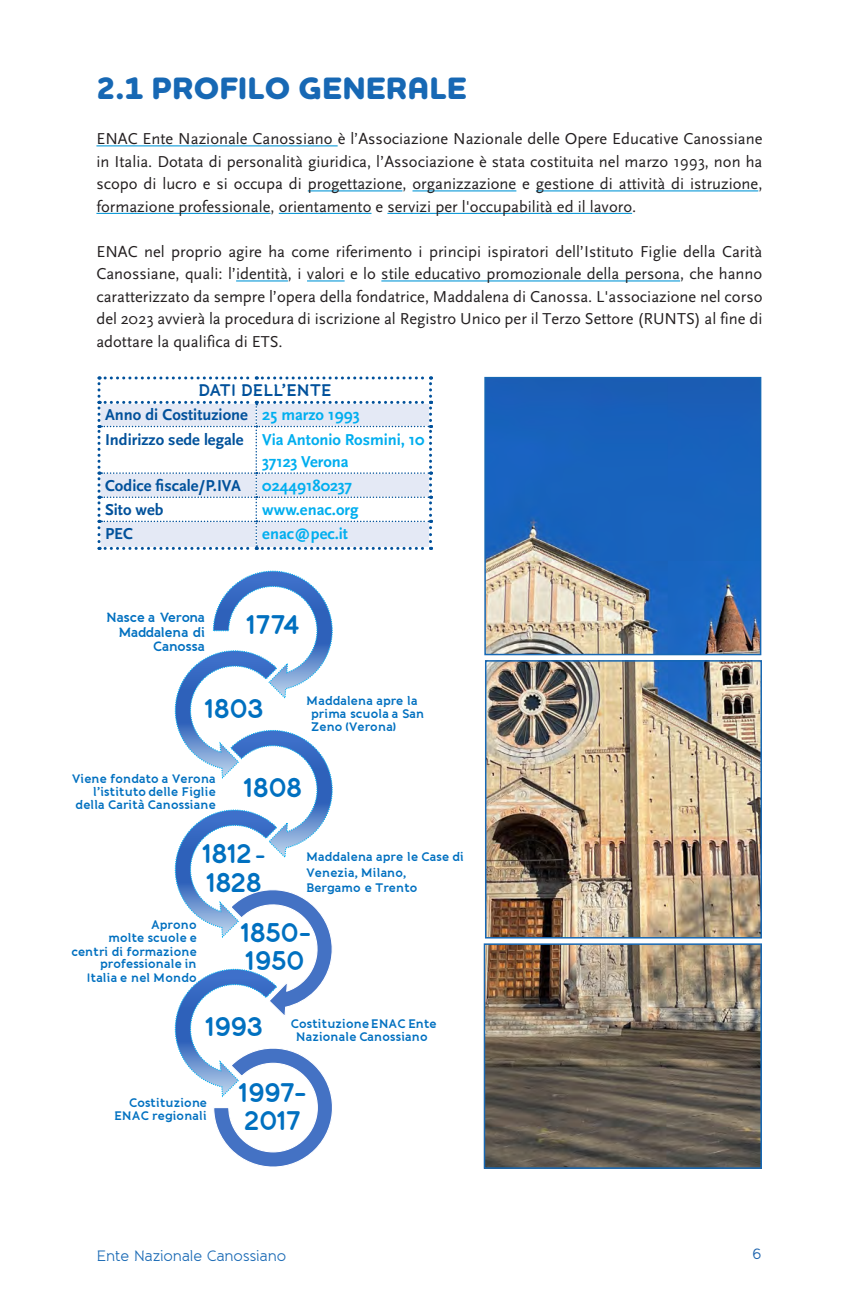
<style>
.page{position:relative;width:859px;height:1289px;background:#fff}
.page>*{position:absolute;margin:0;border:0;box-sizing:border-box;transform-origin:0 0}
.t1{font:800 31.5px "Houschka Rounded";color:#1768b4}
.t2{font:700 26.55px/28.8px "Banda";color:#0070c0}
.t3{font:16.5px/22.5px "Scala Sans Pro";color:#231f20;text-align:justify}
.t4{font:700 16.5px/24.2px "Scala Sans Pro";color:#01519b}
.t5{font:700 16.5px "Scala Sans Pro";color:#00aeef}
.t6{font:700 16.5px "Banda";letter-spacing:-.02em;color:#01519b}
.t7{font:15px "Banda";letter-spacing:-.01em;color:#1768b4}
.t8{font:15px "Banda";color:#1961ac}
.t9{font:700 13.2px/14.4px "Banda";letter-spacing:-.005em;color:#0070c0;text-align:right}
.t10{font:700 12.15px/13.2px "Banda";letter-spacing:.01em;color:#0070c0}
.s1{color:#00aeef}
.s2{font-size:22.05px}
</style>
<div class="page">
<hr style="left:96px;top:145px;width:242px;height:1px;background:#149dd9">
<hr style="left:308px;top:190px;width:94px;height:1px;background:#149dd9">
<hr style="left:412px;top:190px;width:104px;height:1px;background:#149dd9">
<hr style="left:536px;top:190px;width:222px;height:1px;background:#149dd9">
<hr style="left:96px;top:213px;width:174px;height:1px;background:#149dd9">
<hr style="left:279px;top:213px;width:92px;height:1px;background:#149dd9">
<hr style="left:387px;top:213px;width:245px;height:1px;background:#149dd9">
<hr style="left:236px;top:280px;width:52px;height:1px;background:#149dd9">
<hr style="left:307px;top:280px;width:38px;height:1px;background:#149dd9">
<hr style="left:381px;top:280px;width:299px;height:1px;background:#149dd9">
<svg style="left:98px;top:376px;width:334px;height:174px"></svg>
<img style="left:487px;top:946px;width:272px;height:219px">
<div style="left:484px;top:943px;width:278px;height:225px;border:2px solid #1768b4"></div>
<img style="left:487px;top:380px;width:271px;height:272px">
<div style="left:484px;top:377px;width:277px;height:278px;border:2px solid #1768b4"></div>
<img style="left:488px;top:663px;width:271px;height:272px">
<div style="left:485px;top:660px;width:277px;height:278px;border:2px solid #1768b4"></div>
<svg style="left:174px;top:570px;width:159px;height:596px"></svg>
<h1 class="t1" style="left:96px;top:68px;width:372px">2.1 PROFILO GENERALE</h1>
<p class="t3" style="left:96px;top:127px;width:668px">ENAC Ente Nazionale Canossiano è l’Associazione Nazionale delle Opere Educative Canossiane in Italia. Dotata di personalità giuridica, l’Associazione è stata costituita nel marzo 1993, non ha scopo di lucro e si occupa di progettazione, organizzazione e gestione di attività di istruzione, formazione professionale, orientamento e servizi per l'occupabilità ed il lavoro.</p>
<p class="t3" style="left:96px;top:240px;width:667px">ENAC nel proprio agire ha come riferimento i principi ispiratori dell’Istituto Figlie della Carità Canossiane, quali: l’identità, i valori e lo stile educativo promozionale della persona, che hanno caratterizzato da sempre l’opera della fondatrice, Maddalena di Canossa. L'associazione nel corso del 2023 avvierà la procedura di iscrizione al Registro Unico per il Terzo Settore (RUNTS) al fine di adottare la qualifica di ETS.</p>
<p class="t6" style="left:198px;top:380px;width:135px">DATI DELL’ENTE</p>
<p class="t4" style="left:105px;top:403px;width:321px">Anno di Costituzione <span class="s1">25 marzo 1993<br></span>Indirizzo sede legale <span class="s1">Via Antonio Rosmini, 10</span></p>
<p class="t5" style="left:262px;top:452px;width:88px">37123 Verona</p>
<p class="t4" style="left:105px;top:474px;width:137px">Codice fiscale/P.IVA</p>
<p class="t5" style="left:262px;top:476px;width:91px">02449180237</p>
<p class="t4" style="left:105px;top:498px;width:60px">Sito web</p>
<p class="t5" style="left:262px;top:500px;width:98px">www.enac.org</p>
<p class="t4" style="left:105px;top:522px;width:30px">PEC</p>
<p class="t5" style="left:262px;top:524px;width:87px">enac@pec.it</p>
<p class="t9" style="left:106px;top:610px;width:100px">Nasce a Verona<br>Maddalena di<br>Canossa</p>
<h2 class="t2" style="left:247px;top:610px;width:54px">1774</h2>
<h2 class="t2" style="left:205px;top:693px;width:60px">1803</h2>
<p class="t10" style="left:311px;top:693px;width:114px;text-indent:-5px">Maddalena apre la prima scuola a San<br>Zeno (Verona)</p>
<p class="t10" style="left:72px;top:771px;width:146px">Viene fondato a Verona</p>
<p class="t10" style="left:93px;top:785px;width:124px">l’istituto delle Figlie</p>
<p class="t10" style="left:76px;top:798px;width:228px">della Carità Canossiane <sup>1808</sup></p>
<h2 class="t2" style="left:203px;top:838px;width:64px">1812<span class="s2">-<br></span>1828</h2>
<p class="t10" style="left:306px;top:849px;width:159px;line-height:15.1px">Maddalena apre le Case di<br>Venezia, Milano,<br>Bergamo e Trento</p>
<p class="t10" style="left:71px;top:918px;width:127px;text-align:right">Aprono<br>molte scuole e centri di formazione professionale in<br>Italia e nel Mondo</p>
<h2 class="t2" style="left:241px;top:917px;width:72px">1850-<br>1950</h2>
<p class="t10" style="left:291px;top:1017px;width:147px;text-align:center">CostituzioneENAC Ente<br>Nazionale Canossiano</p>
<h2 class="t2" style="left:205px;top:1012px;width:59px">1993</h2>
<p class="t10" style="left:114px;top:1096px;width:94px;text-align:right">Costituzione<br>ENAC regionali</p>
<h2 class="t2" style="left:239px;top:1077px;width:69px">1997-<br>2017</h2>
<p class="t7" style="left:96px;top:1246px;width:191px">Ente Nazionale Canossiano</p>
<p class="t8" style="left:752px;top:1244px;width:11px">6</p>
</div>
